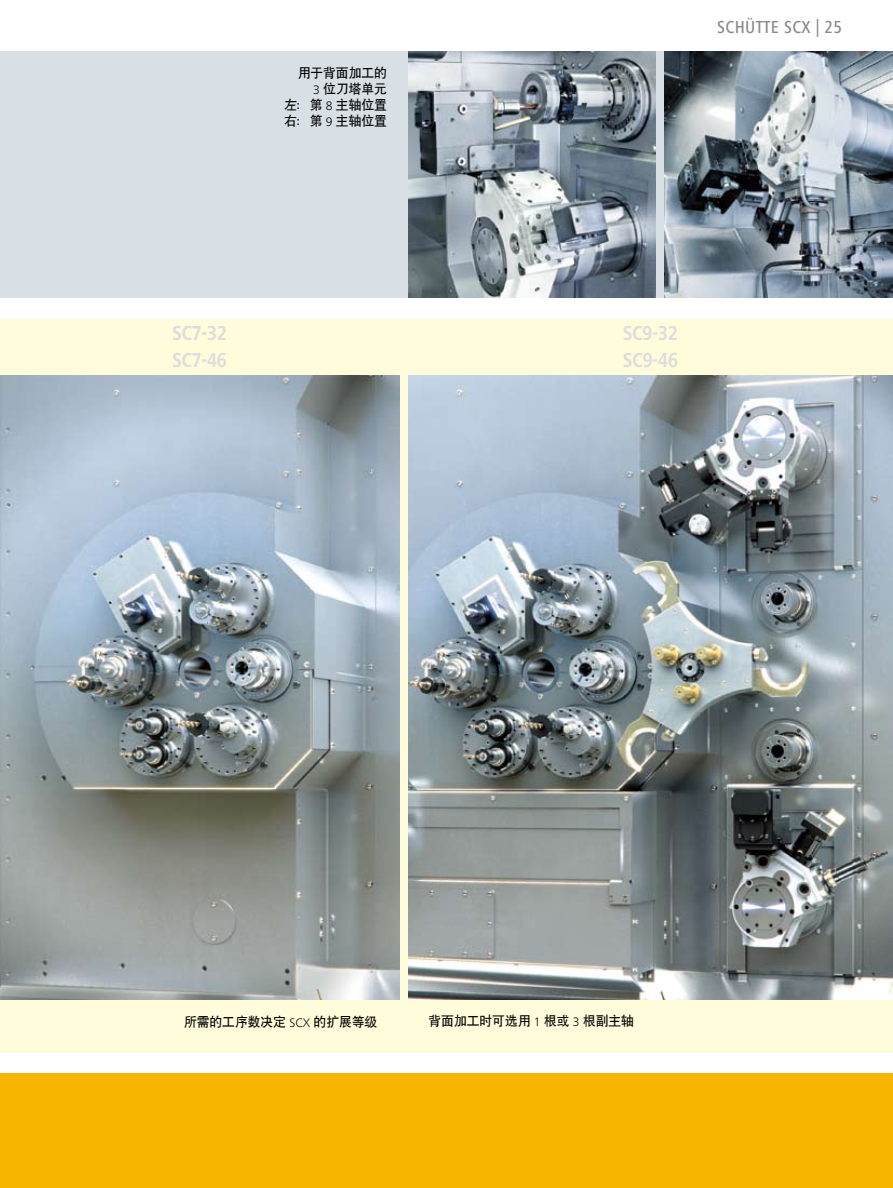
<style>
.page{position:relative;width:893px;height:1188px;background:#fff}
.page>*{position:absolute;margin:0;border:0;box-sizing:border-box;transform-origin:0 0}
.t1{font:700 21px/27px "Frutiger Next LT";color:#dcdddd;scale:.8 1}
.t2{font:500 condensed 18px "Frutiger Next LT";letter-spacing:.02em;color:#898989}
.t3{font:12.75px/15.8px "SIL Hei Med Jian";color:#000;text-align:right}
.s1{font-family:"Frutiger Next LT";font-weight:300}
</style>
<div class="page">
<div style="left:0;top:51px;width:893px;height:247px;background:#d8e0e5"></div>
<div style="left:0;top:1074px;width:893px;height:114px;background:#f8b500"></div>
<div style="left:0;top:319px;width:893px;height:734px;background:#fffcdb"></div>
<img style="left:664px;top:51px;width:229px;height:247px">
<img style="left:408px;top:376px;width:485px;height:623px">
<img style="left:0;top:376px;width:400px;height:623px">
<img style="left:408px;top:51px;width:248px;height:246px">
<p class="t3" style="left:284px;top:64px;width:104px">用于背面加工的<br><span class="s1">3</span> 位刀塔单元<br>左：第 <span class="s1">8</span> 主轴位置右：第 <span class="s1">9</span> 主轴位置</p>
<h2 class="t2" style="left:717px;top:17px;width:126px">SCHÜTTE SCX | 25</h2>
<h1 class="t1" style="left:172px;top:320px;width:70px">SC7-32<br>SC7-46</h1>
<h1 class="t1" style="left:623px;top:320px;width:70px">SC9-32<br>SC9-46</h1>
<p class="t3" style="left:184px;top:1013px;width:195px">所需的工序数决定 <span class="s1">SCX</span> 的扩展等级</p>
<p class="t3" style="left:428px;top:1012px;width:207px">背面加工时可选用 <span class="s1">1</span> 根或 <span class="s1">3</span> 根副主轴</p>
</div>
